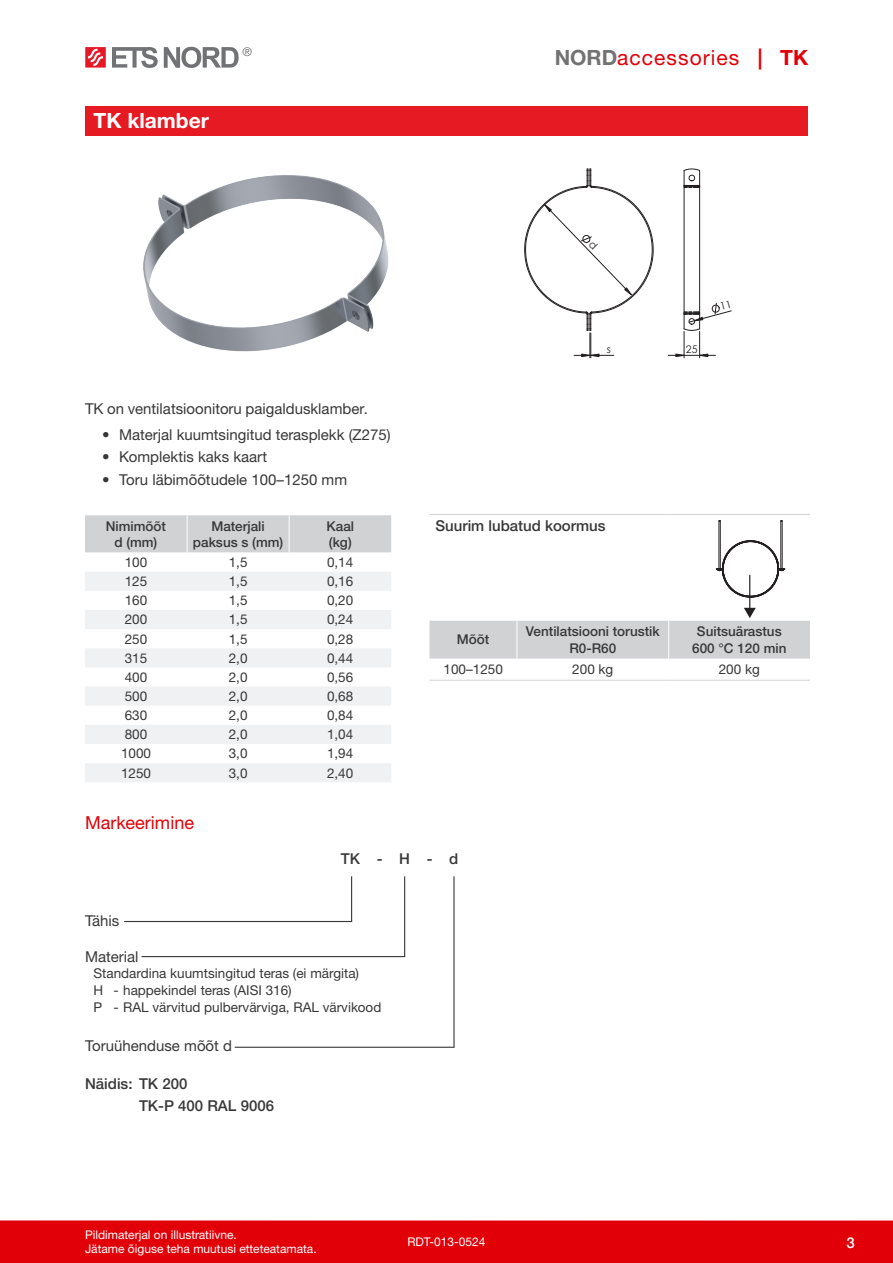
<style>
.page{position:relative;width:893px;height:1263px;background:#fff}
.page>*{position:absolute;margin:0;border:0;box-sizing:border-box;transform-origin:0 0}
.t1{font:21px "Helvetica Neue LTW1 G";letter-spacing:.05em;color:#e10008}
.Tootenimi{font:700 21px "Helvetica Neue LTW1 G";color:#fff}
.Pealkiri{font:18px "Helvetica Neue LTW1 G";color:#e10008}
.Tekst{font:15px "Helvetica Neue LTW1 G";color:#383839}
.Näidis{font:500 15px "Helvetica Neue LTW1 G";color:#383839}
.Markeering-kiri{font:15px "Helvetica Neue LTW1 G";color:#383839}
.t2{font:500 15px "Helvetica Neue LTW1 G";color:#fff}
.Tabeltekst{font:13.5px "Helvetica Neue LTW1 G";color:#383839}
.Tabeli_päis{font:500 13.5px "Helvetica Neue LTW1 G";color:#383839}
.Markeering-lisa-center{font:13.5px "Helvetica Neue LTW1 G";color:#383839}
.Markeering-lisa{font:13.5px "Helvetica Neue LTW1 G";color:#383839}
.t3{font:12px/14.4px "Helvetica Neue LTW1 G";color:#fff}
.t4{font:12px "Helvetica Neue LTW1 G";color:#737272}
.t5{font:10.5px "Century Gothic";color:#231f20}
.s1{font-weight:700;color:#737272}
.s2{font-weight:700}
</style>
<div class="page">
<div style="left:0;top:1220px;width:893px;height:43px;background:#e10008"></div>
<svg style="left:85px;top:47px;width:21px;height:21px"></svg>
<svg style="left:112px;top:47px;width:46px;height:21px"></svg>
<svg style="left:164px;top:47px;width:75px;height:21px"></svg>
<div style="left:85px;top:515px;width:306px;height:38px;background:#d1d2d4"></div>
<svg style="left:85px;top:572px;width:306px;height:210px;fill:#f0f1f2"></svg>
<hr style="left:187px;top:515px;width:1px;height:38px;background:#fff">
<hr style="left:289px;top:515px;width:1px;height:38px;background:#fff">
<div style="left:85px;top:106px;width:723px;height:30px;background:#e51a23"></div>
<img style="left:143px;top:175px;width:246px;height:177px">
<hr style="left:429px;top:680px;width:88px;height:1px;background:#d1d3d4">
<hr style="left:517px;top:680px;width:152px;height:1px;background:#d1d3d4">
<hr style="left:669px;top:680px;width:141px;height:1px;background:#d1d3d4">
<hr style="left:429px;top:514px;width:88px;height:1px;background:#d1d3d4">
<hr style="left:517px;top:514px;width:152px;height:1px;background:#d1d3d4">
<hr style="left:669px;top:514px;width:141px;height:1px;background:#d1d3d4">
<hr style="left:780px;top:521px;width:1px;height:47px;background:#231f20">
<hr style="left:782px;top:521px;width:1px;height:47px;background:#231f20">
<svg style="left:716px;top:540px;width:69px;height:57px"></svg>
<hr style="left:719px;top:521px;width:1px;height:47px;background:#231f20">
<hr style="left:720px;top:521px;width:1px;height:47px;background:#231f20">
<hr style="left:749px;top:575px;width:1px;height:34px;background:#231f20">
<svg style="left:429px;top:608px;width:381px;height:50px"></svg>
<hr style="left:124px;top:921px;width:228px;height:1px;background:#383839">
<hr style="left:351px;top:876px;width:1px;height:46px;background:#383839">
<hr style="left:142px;top:956px;width:263px;height:1px;background:#383839">
<hr style="left:404px;top:876px;width:1px;height:81px;background:#383839">
<hr style="left:235px;top:1047px;width:219px;height:1px;background:#383839">
<hr style="left:453px;top:876px;width:2px;height:171px;background:#383839">
<svg style="left:524px;top:168px;width:130px;height:190px"></svg>
<svg style="left:668px;top:168px;width:64px;height:190px"></svg>
<p class="Tootenimi" style="left:94px;top:108px;width:117px">TK klamber</p>
<p class="t4" style="left:243px;top:44px;width:11px">®</p>
<p class="t1" style="left:555px;top:44px;width:255px"><span class="s1">NORD</span>accessories <span class="s2">| TK</span></p>
<p class="t5" style="left:607px;top:342px;width:6px">s</p>
<p class="t5" style="left:686px;top:342px;width:13px">25</p>
<p class="Tekst" style="left:85px;top:399px;width:284px">TK on ventilatsioonitoru paigaldusklamber.</p>
<p class="Tekst" style="left:102px;top:425px;width:290px">• Materjal kuumtsingitud terasplekk (Z275)</p>
<p class="Tekst" style="left:102px;top:448px;width:167px">• Komplektis kaks kaart</p>
<p class="Tekst" style="left:102px;top:470px;width:247px">• Toru läbimõõtudele 100–1250 mm</p>
<p class="Tabeli_päis" style="left:106px;top:518px;width:62px">Nimimõõt</p>
<p class="Tabeli_päis" style="left:114px;top:534px;width:44px">d (mm)</p>
<p class="Tabeli_päis" style="left:211px;top:518px;width:55px">Materjali</p>
<p class="Tabeli_päis" style="left:193px;top:534px;width:92px">paksus s (mm)</p>
<p class="Tabeli_päis" style="left:327px;top:518px;width:29px">Kaal</p>
<p class="Tabeli_päis" style="left:329px;top:534px;width:24px">(kg)</p>
<p class="Tabeltekst" style="left:125px;top:554px;width:24px">100</p>
<p class="Tabeltekst" style="left:229px;top:554px;width:20px">1,5</p>
<p class="Tabeltekst" style="left:327px;top:554px;width:28px">0,14</p>
<p class="Tabeltekst" style="left:125px;top:573px;width:24px">125</p>
<p class="Tabeltekst" style="left:229px;top:573px;width:20px">1,5</p>
<p class="Tabeltekst" style="left:327px;top:573px;width:28px">0,16</p>
<p class="Tabeltekst" style="left:125px;top:592px;width:24px">160</p>
<p class="Tabeltekst" style="left:229px;top:592px;width:20px">1,5</p>
<p class="Tabeltekst" style="left:327px;top:592px;width:28px">0,20</p>
<p class="Tabeltekst" style="left:125px;top:611px;width:24px">200</p>
<p class="Tabeltekst" style="left:229px;top:611px;width:20px">1,5</p>
<p class="Tabeltekst" style="left:327px;top:611px;width:28px">0,24</p>
<p class="Tabeltekst" style="left:125px;top:630px;width:24px">250</p>
<p class="Tabeltekst" style="left:229px;top:630px;width:20px">1,5</p>
<p class="Tabeltekst" style="left:327px;top:630px;width:28px">0,28</p>
<p class="Tabeltekst" style="left:125px;top:649px;width:24px">315</p>
<p class="Tabeltekst" style="left:229px;top:649px;width:20px">2,0</p>
<p class="Tabeltekst" style="left:327px;top:649px;width:28px">0,44</p>
<p class="Tabeltekst" style="left:125px;top:669px;width:24px">400</p>
<p class="Tabeltekst" style="left:229px;top:669px;width:20px">2,0</p>
<p class="Tabeltekst" style="left:327px;top:669px;width:28px">0,56</p>
<p class="Tabeltekst" style="left:125px;top:688px;width:24px">500</p>
<p class="Tabeltekst" style="left:229px;top:688px;width:20px">2,0</p>
<p class="Tabeltekst" style="left:327px;top:688px;width:28px">0,68</p>
<p class="Tabeltekst" style="left:125px;top:707px;width:24px">630</p>
<p class="Tabeltekst" style="left:229px;top:707px;width:20px">2,0</p>
<p class="Tabeltekst" style="left:327px;top:707px;width:28px">0,84</p>
<p class="Tabeltekst" style="left:125px;top:726px;width:24px">800</p>
<p class="Tabeltekst" style="left:229px;top:726px;width:20px">2,0</p>
<p class="Tabeltekst" style="left:327px;top:726px;width:28px">1,04</p>
<p class="Tabeltekst" style="left:121px;top:745px;width:32px">1000</p>
<p class="Tabeltekst" style="left:229px;top:745px;width:20px">3,0</p>
<p class="Tabeltekst" style="left:327px;top:745px;width:28px">1,94</p>
<p class="Tabeltekst" style="left:121px;top:764px;width:32px">1250</p>
<p class="Tabeltekst" style="left:229px;top:764px;width:20px">3,0</p>
<p class="Tabeltekst" style="left:327px;top:764px;width:28px">2,40</p>
<p class="Pealkiri" style="left:85px;top:812px;width:110px">Markeerimine</p>
<p class="Näidis" style="left:435px;top:517px;width:172px">Suurim lubatud koormus</p>
<p class="Tabeli_päis" style="left:457px;top:631px;width:34px">Mõõt</p>
<p class="Tabeli_päis" style="left:526px;top:623px;width:135px">Ventilatsiooni torustik</p>
<p class="Tabeli_päis" style="left:569px;top:640px;width:48px">R0-R60</p>
<p class="Tabeli_päis" style="left:697px;top:623px;width:86px">Suitsuärastus</p>
<p class="Tabeli_päis" style="left:692px;top:640px;width:96px">600 °C 120 min</p>
<p class="Tabeltekst" style="left:444px;top:661px;width:61px">100–1250</p>
<p class="Tabeltekst" style="left:572px;top:661px;width:43px">200 kg</p>
<p class="Tabeltekst" style="left:719px;top:661px;width:43px">200 kg</p>
<p class="Näidis" style="left:341px;top:849px;width:119px">TK - H - d</p>
<p class="Markeering-kiri" style="left:85px;top:911px;width:36px">Tähis</p>
<p class="Markeering-kiri" style="left:85px;top:947px;width:55px">Material</p>
<p class="Markeering-lisa" style="left:94px;top:965px;width:267px">Standardina kuumtsingitud teras (ei märgita)</p>
<p class="Markeering-lisa" style="left:94px;top:982px;width:11px">H</p>
<p class="Markeering-lisa-center" style="left:113px;top:982px;width:180px">- happekindel teras (AISI 316)</p>
<p class="Markeering-lisa" style="left:94px;top:999px;width:10px">P</p>
<p class="Markeering-lisa-center" style="left:113px;top:999px;width:269px">- RAL värvitud pulbervärviga, RAL värvikood</p>
<p class="Markeering-kiri" style="left:85px;top:1036px;width:148px">Toruühenduse mõõt d</p>
<p class="Näidis" style="left:85px;top:1074px;width:104px">Näidis: TK 200</p>
<p class="Näidis" style="left:139px;top:1097px;width:137px">TK-P 400 RAL 9006</p>
<p class="t3" style="left:85px;top:1227px;width:233px">Pildimaterjal on illustratiivne.<br>Jätame õiguse teha muutusi etteteatamata.</p>
<p class="t3" style="left:407px;top:1235px;width:80px">RDT-013-0524</p>
<p class="t2" style="left:846px;top:1233px;width:10px">3</p>
</div>
